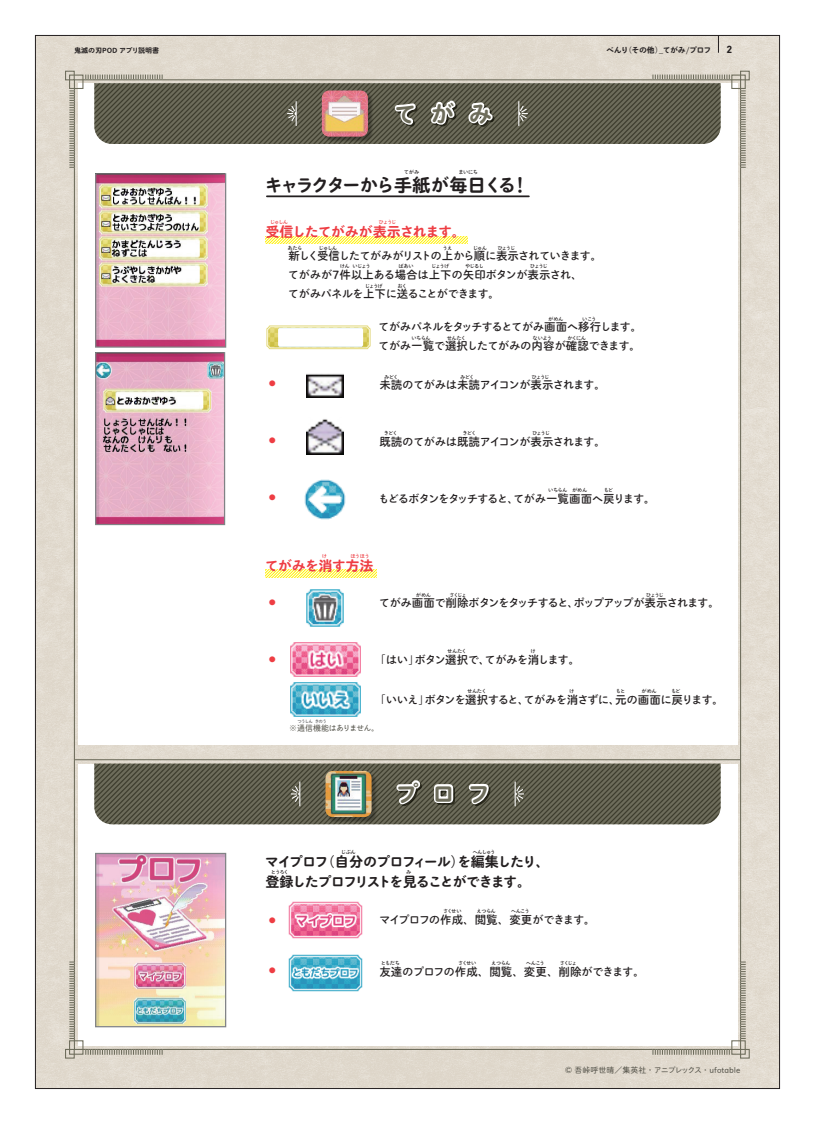
<style>
.page{position:relative;width:815px;height:1124px;background:#fff}
.page>*{position:absolute;margin:0;border:0;box-sizing:border-box;transform-origin:0 0}
.t1{font:600 expanded 24.12px "TB Chibi R Go Plus K Std";letter-spacing:.525em;color:#6d6c5b}
.t2{font:600 expanded 18.62px "TB Chibi R Go Plus K Std";letter-spacing:-.115em;color:#231f20}
.t3{font:600 expanded 14.12px/19.5px "TB Chibi R Go Plus K Std";letter-spacing:-.11em;color:#231f20}
.t4{font:600 expanded 14.12px "TB Chibi R Go Plus K Std";letter-spacing:-.08em;color:#ee3d43}
.t5{font:600 expanded 14.12px "TB Chibi R Go Plus K Std";letter-spacing:-.055em;color:#ee3d43}
.t6{font:600 11.5px/19px "TB Chibi R Go Plus K Std";letter-spacing:-.08em;color:#231f20}
.t7{font:600 11.5px "TB Chibi R Go Plus K Std";letter-spacing:-.1em;color:#231f20}
.t8{font:600 11.5px "TB Chibi R Go Plus K Std";letter-spacing:-.04em;color:#231f20}
.t9{font:700 10.62px "DIN Next Rounded LT Pro";color:#231f20}
.t10{font:8px "TB Chibi R Go Plus K Pro";color:#504f46}
.t11{font:600 expanded 8px "TB Chibi R Go Plus K Std";letter-spacing:-.07em;color:#231f20}
.t12{font:8px "TB Chibi R Go Plus K Pro";letter-spacing:-.075em;color:#504f46}
.t13{font:600 expanded 7.12px "TB Chibi R Go Plus K Std";color:#231f20}
.t14{font:600 7.12px "TB Chibi R Go Plus K Std";color:#ee3d43}
.t15{font:600 5.38px "TBBN Chibi R Go Std";letter-spacing:-.15em;color:#231f20}
.t16{font:600 5.38px "TBBN Chibi R Go Std";letter-spacing:-.15em;color:#ee3d43}
.t17{font:600 4.38px "TBBN Chibi R Go Std";letter-spacing:-.125em;color:#57585a}
</style>
<div class="page">
<img style="left:37px;top:37px;width:741px;height:1049px">
<div style="left:78px;top:83px;width:659px;height:962px;background:#fff"></div>
<div style="left:740px;top:1048px;width:10px;height:10px;border:1px solid #6d6c5b"></div>
<div style="left:731px;top:1040px;width:15px;height:14px;border:1px solid #6d6c5b"></div>
<div style="left:65px;top:1048px;width:10px;height:10px;border:1px solid #6d6c5b"></div>
<div style="left:69px;top:1040px;width:14px;height:14px;border:1px solid #6d6c5b"></div>
<svg style="left:652px;top:1049px;width:78px;height:5px"></svg>
<svg style="left:741px;top:961px;width:5px;height:77px"></svg>
<svg style="left:69px;top:961px;width:5px;height:77px"></svg>
<svg style="left:85px;top:1049px;width:78px;height:5px"></svg>
<svg style="left:266px;top:236px;width:202px;height:7px"></svg>
<svg style="left:266px;top:570px;width:110px;height:7px"></svg>
<div style="left:740px;top:71px;width:10px;height:9px;border:1px solid #6d6c5b"></div>
<div style="left:731px;top:75px;width:15px;height:14px;border:1px solid #6d6c5b"></div>
<div style="left:65px;top:71px;width:10px;height:9px;border:1px solid #6d6c5b"></div>
<div style="left:69px;top:75px;width:14px;height:14px;border:1px solid #6d6c5b"></div>
<svg style="left:69px;top:90px;width:5px;height:78px"></svg>
<svg style="left:741px;top:90px;width:5px;height:78px"></svg>
<svg style="left:718px;top:36px;width:1px;height:17px"></svg>
<img style="left:97px;top:854px;width:127px;height:171px">
<div style="left:95px;top:852px;width:131px;height:175px;border:1px solid #808285"></div>
<img style="left:95px;top:174px;width:131px;height:350px">
<div style="left:95px;top:352px;width:130px;height:173px;border:1px solid #808285"></div>
<img style="left:75px;top:745px;width:663px;height:18px">
<hr style="left:75px;top:759px;width:666px;height:1px;background:#6d6c5b">
<img style="left:306px;top:373px;width:38px;height:24px">
<img style="left:306px;top:419px;width:38px;height:35px">
<img style="left:266px;top:326px;width:105px;height:24px">
<img style="left:290px;top:642px;width:71px;height:35px">
<img style="left:290px;top:682px;width:71px;height:35px">
<img style="left:306px;top:589px;width:38px;height:38px">
<img style="left:304px;top:479px;width:42px;height:41px">
<img style="left:288px;top:954px;width:74px;height:37px">
<img style="left:288px;top:901px;width:74px;height:37px">
<svg style="left:85px;top:74px;width:645px;height:70px;background:#747364"></svg>
<img style="left:322px;top:91px;width:53px;height:53px">
<img style="left:322px;top:90px;width:46px;height:47px">
<svg style="left:94px;top:763px;width:627px;height:61px;background:#616051"></svg>
<img style="left:326px;top:771px;width:53px;height:53px">
<img style="left:326px;top:770px;width:46px;height:46px">
<hr style="left:267px;top:195px;width:262px;height:2px;background:#231f20">
<p class="t13" style="left:74px;top:45px;width:87px">鬼滅の刃POD アプリ説明書</p>
<h1 class="t1" style="left:395px;top:96px;width:100px">てがみ</h1>
<p class="t15" style="left:404px;top:169px;width:17px">てがみ</p>
<p class="t15" style="left:458px;top:169px;width:21px">まいにち</p>
<h2 class="t2" style="left:264px;top:170px;width:266px">キャラクターから手紙が毎日くる！</h2>
<p class="t16" style="left:379px;top:218px;width:20px">ひょうじ</p>
<p class="t16" style="left:270px;top:218px;width:20px">じゅしん</p>
<p class="t4" style="left:265px;top:221px;width:202px">受信したてがみが表示されます。</p>
<p class="t11" style="left:606px;top:44px;width:107px">べんり（その他）_てがみ/プロフ</p>
<p class="t9" style="left:726px;top:44px;width:7px">2</p>
<p class="t14" style="left:269px;top:378px;width:9px">●</p>
<p class="t15" style="left:288px;top:245px;width:16px">あたら</p>
<p class="t15" style="left:443px;top:245px;width:11px">うえ</p>
<p class="t15" style="left:473px;top:245px;width:16px">じゅん</p>
<p class="t15" style="left:497px;top:245px;width:20px">ひょうじ</p>
<p class="t15" style="left:319px;top:245px;width:20px">じゅしん</p>
<p class="t6" style="left:288px;top:246px;width:315px">新しく受信したてがみがリストの上から順に表示されていきます。てがみが７件以上ある場合は上下の矢印ボタンが表示され、<br>てがみパネルを上下に送ることができます。</p>
<p class="t6" style="left:378px;top:317px;width:265px">てがみパネルをタッチするとてがみ画面へ移行します。てがみ一覧で選択したてがみの内容が確認できます。</p>
<p class="t6" style="left:379px;top:375px;width:228px">未読のてがみは未読アイコンが表示されます。</p>
<p class="t15" style="left:340px;top:263px;width:32px">けんいじょう</p>
<p class="t15" style="left:399px;top:263px;width:17px">ばあい</p>
<p class="t15" style="left:431px;top:263px;width:20px">じょうげ</p>
<p class="t15" style="left:365px;top:283px;width:20px">じょうげ</p>
<p class="t15" style="left:397px;top:283px;width:11px">おく</p>
<p class="t15" style="left:465px;top:263px;width:20px">やじるし</p>
<p class="t15" style="left:530px;top:263px;width:20px">ひょうじ</p>
<p class="t15" style="left:548px;top:316px;width:17px">がめん</p>
<p class="t15" style="left:582px;top:316px;width:16px">いこう</p>
<p class="t15" style="left:533px;top:334px;width:21px">ないよう</p>
<p class="t15" style="left:567px;top:334px;width:20px">かくにん</p>
<p class="t15" style="left:411px;top:334px;width:21px">いちらん</p>
<p class="t15" style="left:447px;top:334px;width:21px">せんたく</p>
<p class="t15" style="left:460px;top:373px;width:16px">みどく</p>
<p class="t15" style="left:532px;top:373px;width:20px">ひょうじ</p>
<p class="t15" style="left:384px;top:373px;width:16px">みどく</p>
<p class="t14" style="left:269px;top:434px;width:9px">●</p>
<p class="t15" style="left:384px;top:429px;width:15px">きどく</p>
<p class="t15" style="left:462px;top:429px;width:15px">きどく</p>
<p class="t15" style="left:532px;top:429px;width:20px">ひょうじ</p>
<p class="t6" style="left:379px;top:432px;width:228px">既読のてがみは既読アイコンが表示されます。</p>
<p class="t14" style="left:269px;top:491px;width:9px">●</p>
<p class="t15" style="left:548px;top:487px;width:41px">いちらん がめん</p>
<p class="t15" style="left:604px;top:487px;width:11px">もど</p>
<p class="t7" style="left:378px;top:489px;width:279px">もどるボタンをタッチすると、てがみ一覧画面へ戻ります。</p>
<p class="t16" style="left:322px;top:553px;width:7px">け</p>
<p class="t16" style="left:350px;top:553px;width:21px">ほうほう</p>
<p class="t5" style="left:265px;top:555px;width:111px">てがみを消す方法</p>
<p class="t14" style="left:269px;top:597px;width:9px">●</p>
<p class="t15" style="left:416px;top:591px;width:17px">がめん</p>
<p class="t15" style="left:449px;top:591px;width:19px">さくじょ</p>
<p class="t15" style="left:646px;top:591px;width:20px">ひょうじ</p>
<p class="t6" style="left:379px;top:593px;width:342px">てがみ画面で削除ボタンをタッチすると、ポップアップが表示されます。</p>
<p class="t14" style="left:269px;top:654px;width:9px">●</p>
<p class="t17" style="left:297px;top:718px;width:31px">つうしんきのう</p>
<p class="t12" style="left:289px;top:720px;width:92px">※通信機能はありません。</p>
<p class="t15" style="left:447px;top:647px;width:21px">せんたく</p>
<p class="t15" style="left:530px;top:647px;width:7px">け</p>
<p class="t6" style="left:375px;top:649px;width:207px">「はい」ボタン選択で、てがみを消します。</p>
<p class="t6" style="left:375px;top:689px;width:351px">「いいえ」ボタンを選択すると、てがみを消さずに、元の画面に戻ります。</p>
<p class="t15" style="left:467px;top:688px;width:21px">せんたく</p>
<p class="t15" style="left:569px;top:688px;width:7px">け</p>
<p class="t15" style="left:616px;top:688px;width:11px">もと</p>
<p class="t15" style="left:641px;top:688px;width:17px">がめん</p>
<p class="t15" style="left:671px;top:688px;width:11px">もど</p>
<h1 class="t1" style="left:396px;top:776px;width:98px">プロフ</h1>
<p class="t15" style="left:472px;top:848px;width:25px">へんしゅう</p>
<p class="t15" style="left:341px;top:848px;width:17px">じぶん</p>
<p class="t3" style="left:265px;top:851px;width:286px">マイプロフ（自分のプロフィール）を編集したり、登録したプロフリストを見ることができます。</p>
<p class="t15" style="left:271px;top:868px;width:20px">とうろく</p>
<p class="t15" style="left:406px;top:868px;width:7px">み</p>
<p class="t14" style="left:269px;top:914px;width:9px">●</p>
<p class="t14" style="left:269px;top:965px;width:9px">●</p>
<p class="t15" style="left:477px;top:908px;width:21px">えつらん</p>
<p class="t15" style="left:511px;top:908px;width:20px">へんこう</p>
<p class="t15" style="left:443px;top:908px;width:20px">さくせい</p>
<p class="t6" style="left:379px;top:909px;width:218px">マイプロフの作成、閲覧、変更ができます。</p>
<p class="t15" style="left:381px;top:959px;width:21px">ともだち</p>
<p class="t15" style="left:458px;top:959px;width:20px">さくせい</p>
<p class="t15" style="left:491px;top:959px;width:21px">えつらん</p>
<p class="t15" style="left:526px;top:959px;width:20px">へんこう</p>
<p class="t15" style="left:560px;top:959px;width:19px">さくじょ</p>
<p class="t8" style="left:379px;top:962px;width:267px">友達のプロフの作成、閲覧、変更、削除ができます。</p>
<p class="t10" style="left:565px;top:1062px;width:177px">© 吾峠呼世晴／集英社・アニプレックス・ufotable</p>
</div>
